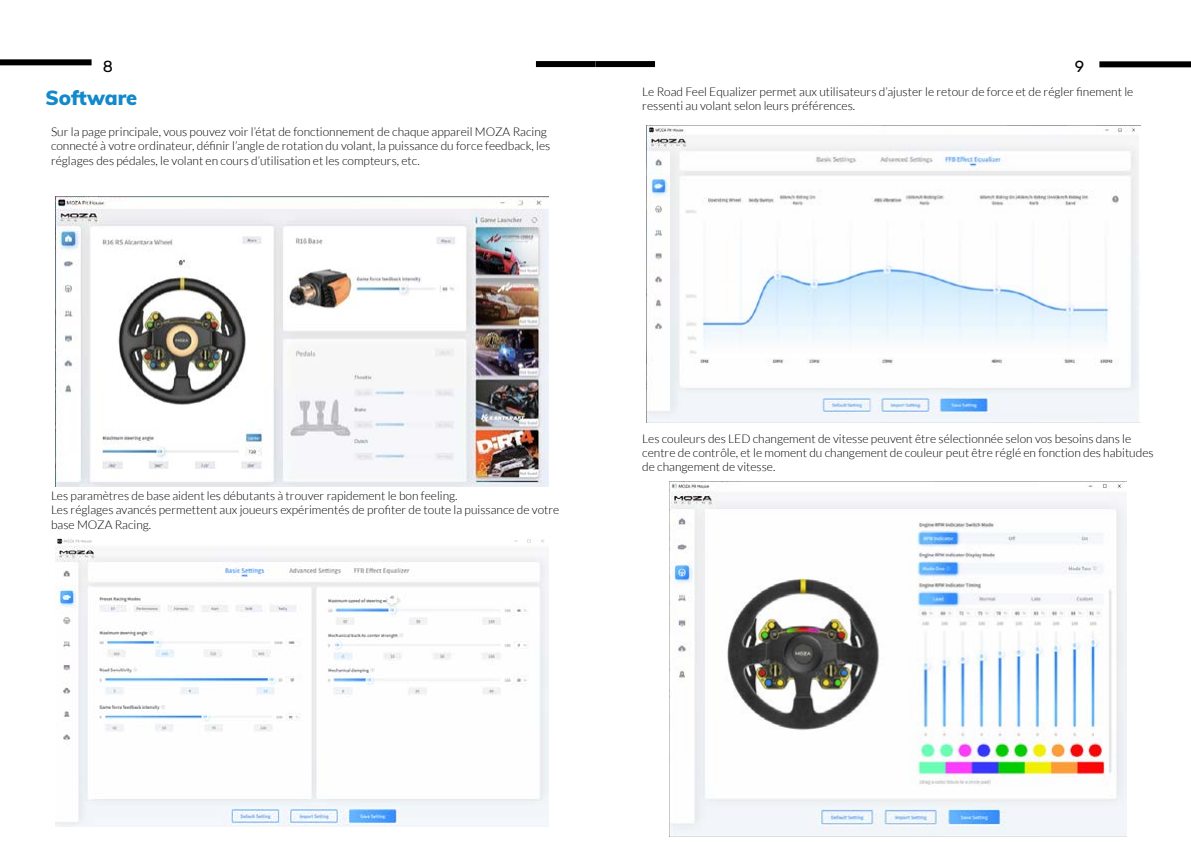
<style>
.page{position:relative;width:1191px;height:842px;background:#fff}
.page>*{position:absolute;margin:0;border:0;box-sizing:border-box;transform-origin:0 0}
.t1{font:900 20px "Muli";letter-spacing:-.005em;color:#1289ca}
.t2{font:16px "Rubik";color:#020203}
.t3{font:300 12px/14.4px "Lato";color:#000}
</style>
<div class="page">
<div style="left:1099px;top:61px;width:92px;height:6px;background:#000"></div>
<div style="left:0;top:59px;width:92px;height:6px;background:#000"></div>
<div style="left:595px;top:61px;width:60px;height:6px;background:#000"></div>
<div style="left:536px;top:61px;width:59px;height:6px;background:#000"></div>
<img style="left:55px;top:197px;width:494px;height:289px">
<img style="left:55px;top:537px;width:494px;height:289px">
<img style="left:646px;top:125px;width:494px;height:297px">
<img style="left:669px;top:482px;width:457px;height:354px">
<h2 class="t2" style="left:103px;top:57px;width:12px">8</h2>
<h2 class="t2" style="left:1074px;top:57px;width:11px">9</h2>
<h1 class="t1" style="left:45px;top:83px;width:93px">Software</h1>
<p class="t3" style="left:51px;top:124px;width:501px">Sur la page principale, vous pouvez voir l’état de fonctionnement de chaque appareil MOZA Racing connecté à votre ordinateur, définir l’angle de rotation du volant, la puissance du force feedback, les réglages des pédales, le volant en cours d’utilisation et les compteurs, etc.</p>
<p class="t3" style="left:642px;top:84px;width:492px">Le Road Feel Equalizer permet aux utilisateurs d’ajuster le retour de force et de régler finement le ressenti au volant selon leurs préférences.</p>
<p class="t3" style="left:51px;top:488px;width:510px">Les paramètres de base aident les débutants à trouver rapidement le bon feeling.<br>Les réglages avancés permettent aux joueurs expérimentés de profiter de toute la puissance de votre base MOZA Racing.</p>
<p class="t3" style="left:642px;top:431px;width:513px">Les couleurs des LED changement de vitesse peuvent être sélectionnée selon vos besoins dans le centre de contrôle, et le moment du changement de couleur peut être réglé en fonction des habitudes de changement de vitesse.</p>
</div>
